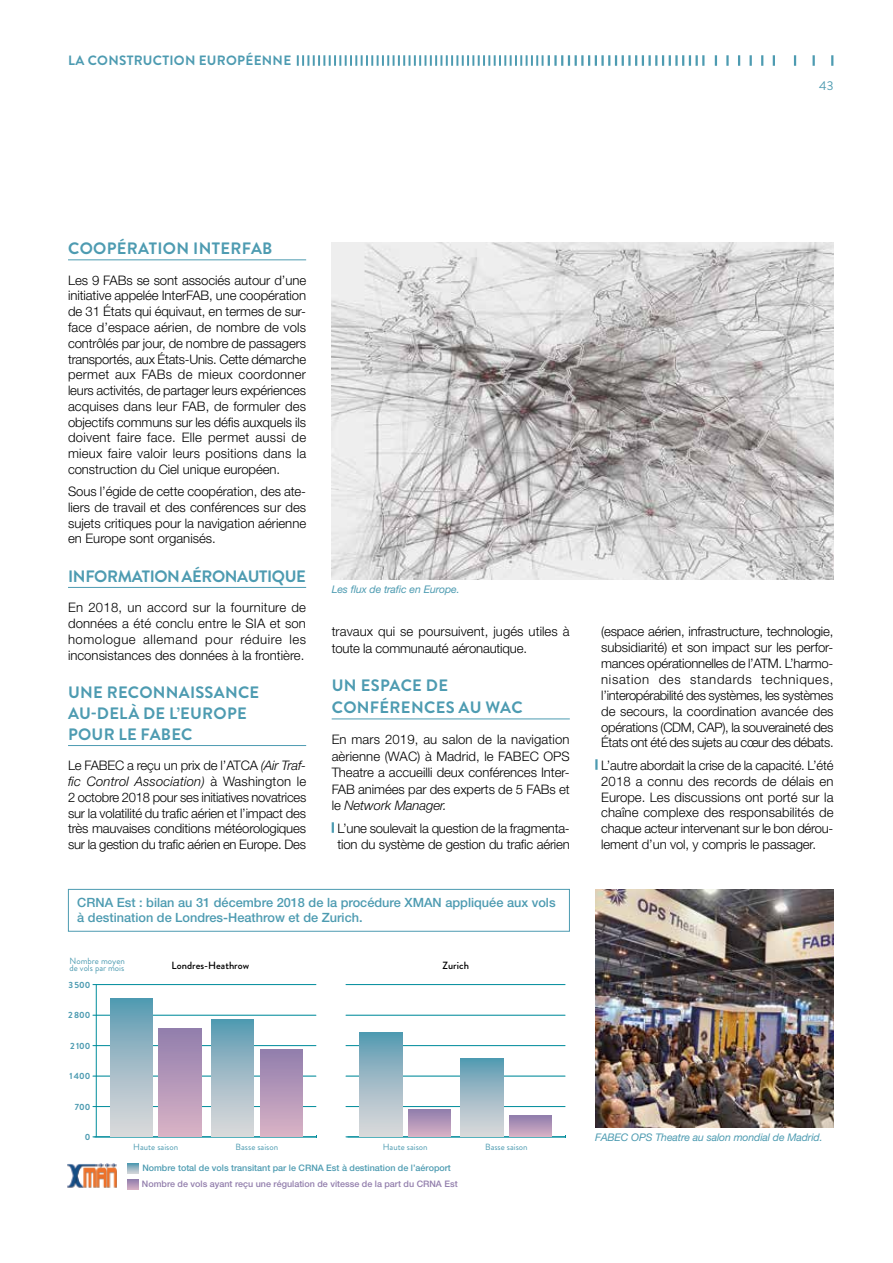
<style>
.page{position:relative;width:893px;height:1263px;background:#fff}
.page>*{position:absolute;margin:0;border:0;box-sizing:border-box;transform-origin:0 0}
.t1{font:700 16.5px/21px "Brandon Grotesque";letter-spacing:.015em;color:#4d9bb1}
.t2{font:700 16.5px "Brandon Grotesque";letter-spacing:-.02em;color:#4d9bb1}
.t3{font:700 13.5px "Brandon Grotesque";letter-spacing:.02em;color:#4d9bb1}
.t4{font:300 13.2px/15.8px "Helvetica Neue LT Std";letter-spacing:-.01em;color:#000;text-align:justify}
.t5{font:500 12.75px/15px "Helvetica Neue LT Std";color:#4d9bb1}
.t6{font:12.75px "Brandon Grotesque";color:#4d9bb1}
.t7{font:italic 10.5px "Helvetica Neue LT Std";letter-spacing:-.01em;color:#4d9bb1}
.t8{font:500 10.5px "Brandon Grotesque";color:#000}
.t9{font:9px/7.5px "Brandon Grotesque";color:#4d9bb1}
.t10{font:500 9px "Helvetica Neue LT Std";color:#4d9bb1}
.t11{font:500 9px "Helvetica Neue LT Std";color:#927eac}
.t12{font:700 9px "Brandon Grotesque";color:#4d9bb1}
.s1{font-style:italic}
</style>
<div class="page">
<svg style="left:773px;top:55px;width:2px;height:11px"></svg>
<svg style="left:794px;top:55px;width:2px;height:11px"></svg>
<svg style="left:812px;top:55px;width:3px;height:11px"></svg>
<svg style="left:831px;top:55px;width:2px;height:11px"></svg>
<svg style="left:726px;top:55px;width:3px;height:11px"></svg>
<svg style="left:715px;top:55px;width:2px;height:11px"></svg>
<svg style="left:738px;top:55px;width:2px;height:11px"></svg>
<svg style="left:750px;top:55px;width:2px;height:11px"></svg>
<svg style="left:761px;top:55px;width:2px;height:11px"></svg>
<svg style="left:297px;top:55px;width:407px;height:11px"></svg>
<hr style="left:68px;top:259px;width:238px;height:1px;background:#4d9bb1">
<hr style="left:68px;top:587px;width:238px;height:1px;background:#4d9bb1">
<hr style="left:68px;top:745px;width:238px;height:1px;background:#4d9bb1">
<hr style="left:332px;top:718px;width:238px;height:1px;background:#4d9bb1">
<svg style="left:332px;top:822px;width:2px;height:11px"></svg>
<svg style="left:595px;top:759px;width:3px;height:11px"></svg>
<div style="left:68px;top:889px;width:502px;height:43px;border:1px solid #4d9bb1"></div>
<img style="left:595px;top:889px;width:238px;height:238px">
<img style="left:332px;top:242px;width:501px;height:337px">
<hr style="left:93px;top:984px;width:223px;height:1px;background:#008d9c">
<hr style="left:93px;top:1015px;width:223px;height:1px;background:#008d9c">
<hr style="left:93px;top:1045px;width:223px;height:1px;background:#008d9c">
<hr style="left:93px;top:1076px;width:223px;height:1px;background:#008d9c">
<hr style="left:93px;top:1106px;width:223px;height:1px;background:#008d9c">
<hr style="left:93px;top:1137px;width:223px;height:1px;background:#008d9c">
<hr style="left:96px;top:984px;width:1px;height:153px;background:#008d9c">
<hr style="left:346px;top:984px;width:219px;height:1px;background:#008d9c">
<hr style="left:346px;top:1015px;width:219px;height:1px;background:#008d9c">
<hr style="left:346px;top:1045px;width:219px;height:1px;background:#008d9c">
<hr style="left:346px;top:1076px;width:219px;height:1px;background:#008d9c">
<hr style="left:346px;top:1106px;width:219px;height:1px;background:#008d9c">
<hr style="left:346px;top:1137px;width:219px;height:1px;background:#008d9c">
<svg style="left:127px;top:1163px;width:11px;height:27px"></svg>
<div style="left:159px;top:1028px;width:42px;height:109px;background:linear-gradient(to bottom,#917ead,#dab3c6)"></div>
<div style="left:110px;top:998px;width:43px;height:139px;background:linear-gradient(to bottom,#5b9bb3,#e3dcdc)"></div>
<div style="left:260px;top:1050px;width:42px;height:87px;background:linear-gradient(to bottom,#917ead,#dab3c6)"></div>
<div style="left:211px;top:1020px;width:43px;height:117px;background:linear-gradient(to bottom,#5c9cb3,#e3dbdc)"></div>
<svg style="left:408px;top:1110px;width:43px;height:27px"></svg>
<div style="left:360px;top:1033px;width:42px;height:104px;background:linear-gradient(to bottom,#5d9cb3,#e1dbdc)"></div>
<svg style="left:510px;top:1116px;width:42px;height:21px"></svg>
<div style="left:461px;top:1058px;width:42px;height:79px;background:linear-gradient(to bottom,#5b9bb2,#e3dbdc)"></div>
<img style="left:68px;top:1163px;width:49px;height:25px">
<p class="t3" style="left:68px;top:51px;width:225px">LA CONSTRUCTION EUROPÉENNE</p>
<p class="t6" style="left:819px;top:77px;width:16px">43</p>
<p class="t1" style="left:68px;top:238px;width:206px">COOPÉRATION INTERFAB</p>
<p class="t4" style="left:68px;top:272px;width:240px">Les 9 FABs se sont associés autour d’une initiative appelée InterFAB, une coopération de 31 États qui équivaut, en termes de sur&shy;face d’espace aérien, de nombre de vols contrôlés par jour, de nombre de passagers transportés, aux États-Unis. Cette démarche permet aux FABs de mieux coordonner leurs activités, de partager leurs expériences acquises dans leur FAB, de formuler des objectifs communs sur les défis auxquels ils doivent faire face. Elle permet aussi de mieux faire valoir leurs positions dans la construction du Ciel unique européen.</p>
<p class="t4" style="left:68px;top:483px;width:240px">Sous l’égide de cette coopération, des ate&shy;liers de travail et des conférences sur des sujets critiques pour la navigation aérienne en Europe sont organisés.</p>
<p class="t2" style="left:68px;top:564px;width:239px">INFORMATION AÉRONAUTIQUE</p>
<p class="t4" style="left:68px;top:599px;width:240px">En 2018, un accord sur la fourniture de données a été conclu entre le SIA et son homologue allemand pour réduire les inconsistances des données à la frontière.</p>
<p class="t1" style="left:68px;top:682px;width:193px">UNE RECONNAISSANCE<br>AU-DELÀ DE L’EUROPE<br>POUR LE FABEC</p>
<p class="t4" style="left:68px;top:757px;width:240px">Le FABEC a reçu un prix de l’ATCA <span class="s1">(Air Traf&shy;fic Control Association)</span> à Washington le 2 octobre 2018 pour ses initiatives novatrices sur la volatilité du trafic aérien et l’impact des très mauvaises conditions météorologiques sur la gestion du trafic aérien en Europe. Des</p>
<p class="t7" style="left:332px;top:583px;width:129px">Les flux de trafic en Europe.</p>
<p class="t4" style="left:332px;top:623px;width:239px;line-height:16.4px">travaux qui se poursuivent, jugés utiles à toute la communauté aéronautique.</p>
<p class="t1" style="left:332px;top:675px;width:192px;line-height:21.6px">UN ESPACE DE<br>CONFÉRENCES AU WAC</p>
<p class="t4" style="left:332px;top:731px;width:240px;line-height:16.4px">En mars 2019, au salon de la navigation aèrienne (WAC) à Madrid, le FABEC OPS Theatre a accueilli deux conférences Inter-FAB animées par des experts de 5 FABs et le <span class="s1">Network Manager.</span></p>
<p class="t4" style="left:338px;top:820px;width:234px;line-height:16.4px">L’une soulevait la question de la fragmenta&shy;tion du système de gestion du trafic aérien</p>
<p class="t5" style="left:77px;top:895px;width:480px">CRNA Est : bilan au 31 décembre 2018 de la procédure XMAN appliquée aux vols à destination de Londres-Heathrow et de Zurich.</p>
<p class="t9" style="left:70px;top:957px;width:57px">Nombre moyen de vols par mois</p>
<p class="t12" style="left:68px;top:978px;width:23px">3 500</p>
<p class="t12" style="left:68px;top:1009px;width:24px">2 800</p>
<p class="t12" style="left:70px;top:1039px;width:22px">2 100</p>
<p class="t12" style="left:69px;top:1070px;width:23px">1400</p>
<p class="t12" style="left:75px;top:1100px;width:17px">700</p>
<p class="t12" style="left:85px;top:1131px;width:7px">0</p>
<p class="t8" style="left:172px;top:958px;width:79px">Londres-Heathrow</p>
<p class="t8" style="left:443px;top:958px;width:28px">Zurich</p>
<p class="t9" style="left:133px;top:1143px;width:46px">Haute saison</p>
<p class="t9" style="left:236px;top:1143px;width:44px">Basse saison</p>
<p class="t9" style="left:383px;top:1143px;width:46px">Haute saison</p>
<p class="t9" style="left:485px;top:1143px;width:44px">Basse saison</p>
<p class="t10" style="left:142px;top:1163px;width:310px">Nombre total de vols transitant par le CRNA Est à destination de l’aéroport</p>
<p class="t11" style="left:142px;top:1178px;width:317px">Nombre de vols ayant reçu une régulation de vitesse de la part du CRNA Est</p>
<p class="t4" style="left:601px;top:623px;width:234px">(espace aérien, infrastructure, technologie, subsidiarité) et son impact sur les perfor&shy;mances opérationnelles de l’ATM. L’harmo&shy;nisation des standards techniques, l’interopérabilité des systèmes, les systèmes de secours, la coordination avancée des opérations (CDM, CAP), la souveraineté des États ont été des sujets au cœur des débats.</p>
<p class="t4" style="left:601px;top:757px;width:234px">L’autre abordait la crise de la capacité. L’été 2018 a connu des records de délais en Europe. Les discussions ont porté sur la chaîne complexe des responsabilités de chaque acteur intervenant sur le bon dérou&shy;lement d’un vol, y compris le passager.</p>
<p class="t7" style="left:595px;top:1131px;width:229px">FABEC OPS Theatre au salon mondial de Madrid.</p>
</div>
